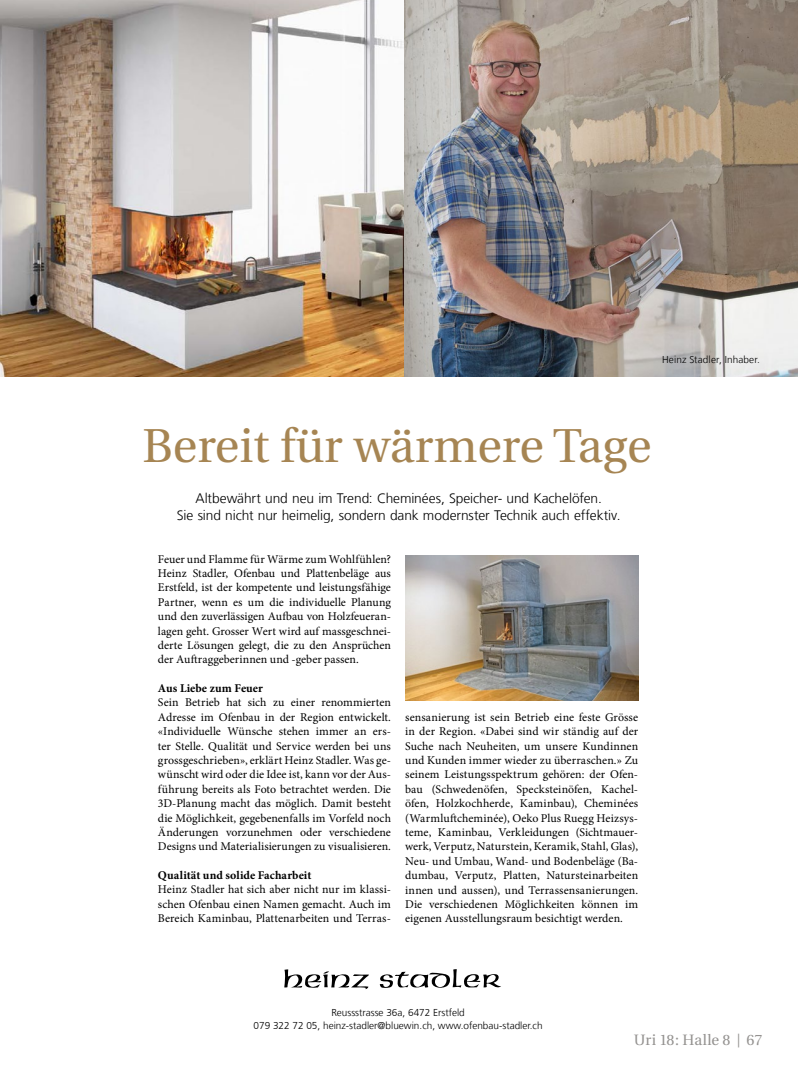
<style>
.page{position:relative;width:798px;height:1081px;background:#fff}
.page>*{position:absolute;margin:0;border:0;box-sizing:border-box;transform-origin:0 0}
.t1{font:47.5px "Utopia";color:#a68553}
.t2{font:15px "Utopia";letter-spacing:-.005em;color:#949290}
.t3{font:300 13.75px/17.5px "Frutiger LT Com";letter-spacing:-.005em;color:#000;text-align:center}
.t4{font:11.88px/14.4px "Minion Pro";color:#000;text-align:justify}
.t5{font:700 11.88px "Minion Pro";letter-spacing:.005em;color:#000}
.t6{font:300 10px/12.8px "Frutiger LT Com";color:#000;text-align:center}
.s1{font-size:13.75px}
</style>
<div class="page">
<img style="left:0;top:0;width:797px;height:376px">
<img style="left:405px;top:555px;width:233px;height:145px">
<svg style="left:379px;top:969px;width:122px;height:19px"></svg>
<svg style="left:284px;top:969px;width:85px;height:20px"></svg>
<p class="t6" style="left:661px;top:353px;width:99px">Heinz Stadler, Inhaber.</p>
<h1 class="t1" style="left:142px;top:420px;width:510px">Bereit für wärmere Tage</h1>
<p class="t3" style="left:177px;top:489px;width:445px">Altbewährt und neu im Trend: Cheminées, Speicher- und Kachelöfen.<br>Sie sind nicht nur heimelig, sondern dank modernster Technik auch effektiv.</p>
<p class="t4" style="left:158px;top:552px;width:234px">Feuer und Flamme für Wärme zum Wohlfühlen?<br>Heinz Stadler, Ofenbau und Plattenbeläge aus Erstfeld, ist der kompetente und leistungsfähige Partner, wenn es um die individuelle Planung und den zuverlässigen Aufbau von Holzfeueran&shy;lagen geht. Grosser Wert wird auf massgeschnei&shy;derte Lösungen gelegt, die zu den Ansprüchen der Auftraggeberinnen und -geber passen.</p>
<p class="t5" style="left:158px;top:680px;width:106px">Aus Liebe zum Feuer</p>
<p class="t4" style="left:158px;top:695px;width:234px">Sein Betrieb hat sich zu einer renommierten Adresse im Ofenbau in der Region entwickelt. «Individuelle Wünsche stehen immer an ers&shy;ter Stelle. Qualität und Service werden bei uns grossgeschrieben», erklärt Heinz Stadler. Was ge&shy;wünscht wird oder die Idee ist, kann vor der Aus&shy;führung bereits als Foto betrachtet werden. Die 3D-Planung macht das möglich. Damit besteht die Möglichkeit, gegebenenfalls im Vorfeld noch Änderungen vorzunehmen oder verschiedene Designs und Materialisierungen zu visualisieren.</p>
<p class="t5" style="left:158px;top:867px;width:155px">Qualität und solide Facharbeit</p>
<p class="t4" style="left:158px;top:882px;width:234px">Heinz Stadler hat sich aber nicht nur im klassi&shy;schen Ofenbau einen Namen gemacht. Auch im Bereich Kaminbau, Plattenarbeiten und Terras-</p>
<p class="t4" style="left:405px;top:710px;width:234px">sensanierung ist sein Betrieb eine feste Grösse in der Region. «Dabei sind wir ständig auf der Suche nach Neuheiten, um unsere Kundinnen und Kunden immer wieder zu überraschen.» Zu seinem Leistungsspektrum gehören: der Ofen&shy;bau (Schwedenöfen, Specksteinöfen, Kachel&shy;öfen, Holzkochherde, Kaminbau), Cheminées (Warmluftcheminée), Oeko Plus Ruegg Heizsys&shy;teme, Kaminbau, Verkleidungen (Sichtmauer&shy;werk, Verputz, Naturstein, Keramik, Stahl, Glas), Neu- und Umbau, Wand- und Bodenbeläge (Ba&shy;dumbau, Verputz, Platten, Natursteinarbeiten innen und aussen), und Terrassensanierungen.<br>Die verschiedenen Möglichkeiten können im eigenen Ausstellungsraum besichtigt werden.</p>
<p class="t6" style="left:253px;top:1006px;width:290px">Reussstrasse 36a, 6472 Erstfeld<br>079 322 72 05, heinz-stadler@bluewin.ch, www.ofenbau-stadler.ch</p>
<p class="t2" style="left:633px;top:1032px;width:130px">Uri 18: Halle 8 <span class="s1">|</span> 67</p>
</div>
